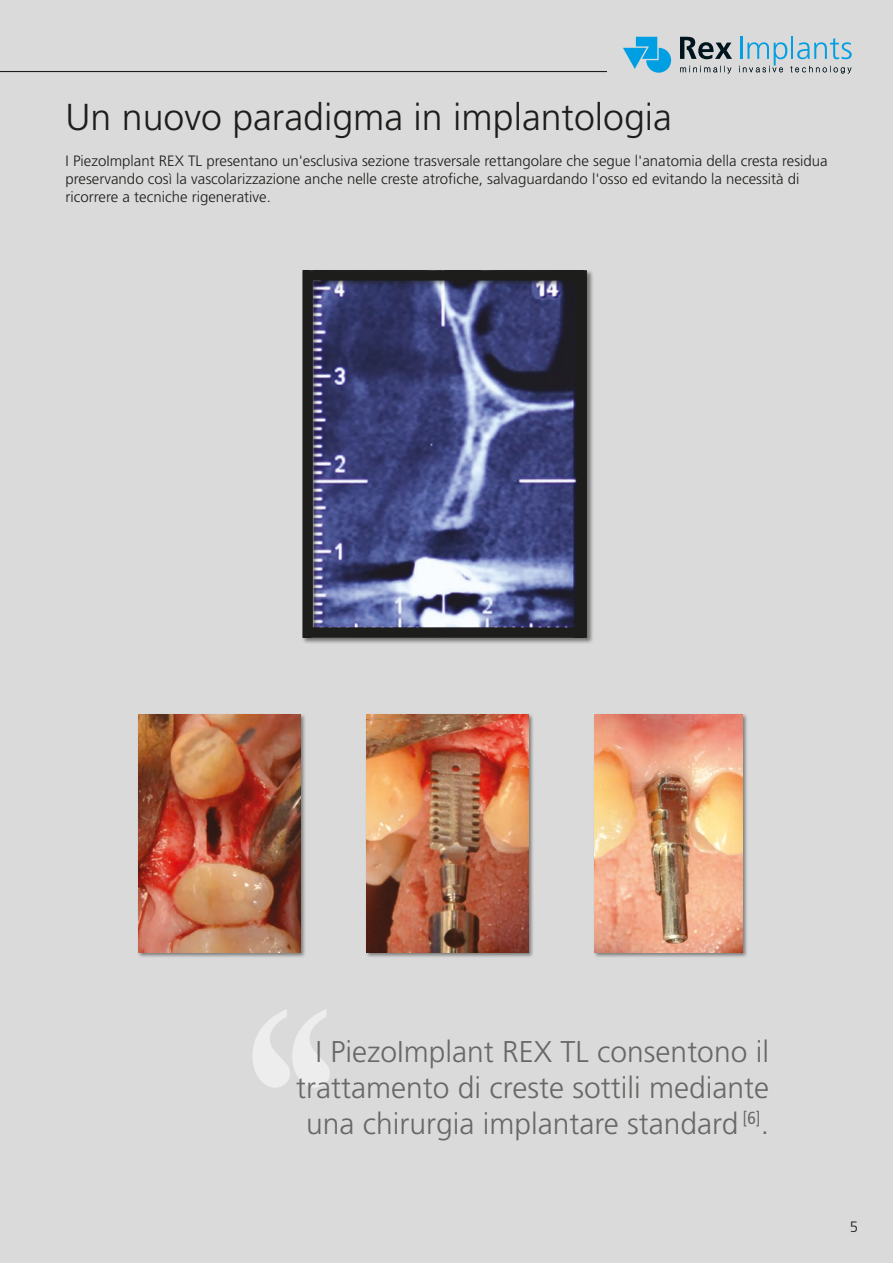
<style>
.page{position:relative;width:893px;height:1263px;background:#dadada}
.page>*{position:absolute;margin:0;border:0;box-sizing:border-box;transform-origin:0 0}
.t1{font:300 37.5px "Frutiger LT Std";color:#1d1d1b}
.t2{font:300 30px/36px "Frutiger LT Std";color:#4b4b4a;text-align:right}
.t3{font:300 15px/18px "Frutiger LT Std";color:#1d1d1b}
</style>
<div class="page">
<svg style="left:680px;top:66px;width:51px;height:7px"></svg>
<hr style="left:740px;top:37px;width:3px;height:22px;background:#009fe3">
<hr style="left:791px;top:37px;width:2px;height:22px;background:#009fe3">
<svg style="left:739px;top:38px;width:113px;height:35px"></svg>
<svg style="left:680px;top:37px;width:52px;height:22px"></svg>
<svg style="left:623px;top:37px;width:48px;height:36px"></svg>
<hr style="left:0;top:71px;width:607px;height:1px;background:#1d1d1b">
<svg style="left:253px;top:1009px;width:77px;height:79px"></svg>
<svg style="left:302px;top:270px;width:290px;height:373px;background:#4f547c"></svg>
<div style="left:365px;top:713px;width:169px;height:245px;background:#1d1d1b;opacity:.5"></div>
<img style="left:367px;top:714px;width:162px;height:238px">
<div style="left:138px;top:713px;width:169px;height:245px;background:#1d1d1b;opacity:.5"></div>
<img style="left:139px;top:714px;width:162px;height:238px">
<div style="left:593px;top:713px;width:155px;height:245px;background:#1d1d1b;opacity:.5"></div>
<img style="left:594px;top:714px;width:148px;height:238px">
<h1 class="t1" style="left:66px;top:96px;width:608px">Un nuovo paradigma in implantologia</h1>
<p class="t3" style="left:66px;top:152px;width:764px">I PiezoImplant REX TL presentano un'esclusiva sezione trasversale rettangolare che segue l'anatomia della cresta residua preservando così la vascolarizzazione anche nelle creste atrofiche, salvaguardando l'osso ed evitando la necessità di ricorrere a tecniche rigenerative.</p>
<h2 class="t2" style="left:296px;top:1034px;width:474px">I PiezoImplant REX TL consentono il trattamento di creste sottili mediante una chirurgia implantare standard <sup>[6]</sup>.</h2>
<p class="t3" style="left:850px;top:1218px;width:10px">5</p>
</div>
